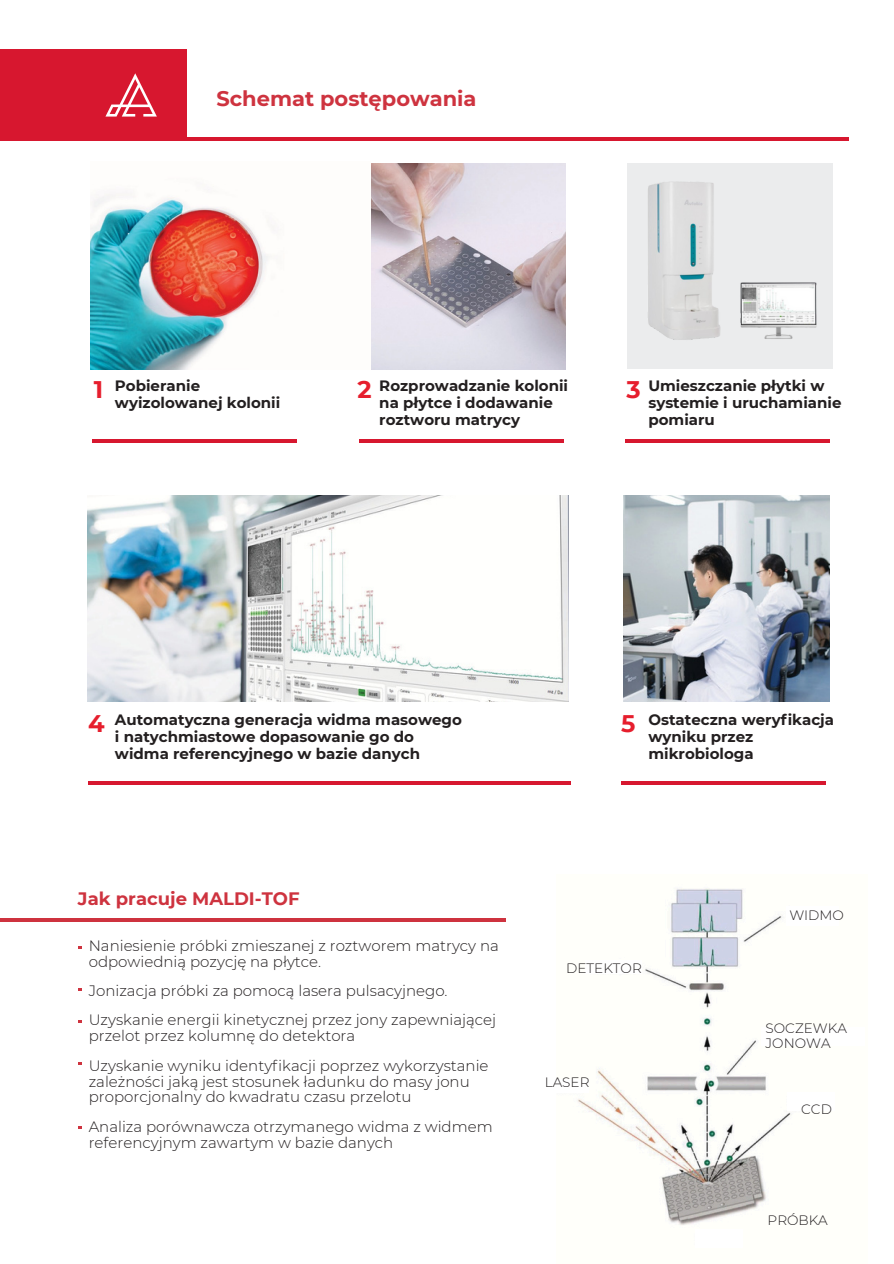
<style>
.page{position:relative;width:894px;height:1264px;background:#fff}
.page>*{position:absolute;margin:0;border:0;box-sizing:border-box;transform-origin:0 0}
.t1{font:700 24px "Montserrat";color:#e61e2d}
.t2{font:700 21px "Montserrat";color:#ce333f}
.t3{font:700 18px "Montserrat";color:#ce333f}
.t4{font:300 15px/15.8px "Montserrat";color:#231f20}
.t5{font:700 15px/16.8px "Montserrat";color:#231f20}
.t6{font:300 13.65px/15.8px "Montserrat";color:#231f20}
</style>
<div class="page">
<hr style="left:0;top:918px;width:505px;height:3px;background:#ce333f">
<hr style="left:92px;top:439px;width:204px;height:3px;background:#d7172f">
<img style="left:371px;top:164px;width:194px;height:206px">
<div style="left:627px;top:163px;width:206px;height:206px;background:#ebeced"></div>
<img style="left:88px;top:495px;width:480px;height:206px">
<img style="left:623px;top:495px;width:206px;height:206px">
<hr style="left:88px;top:781px;width:482px;height:3px;background:#d7172f">
<hr style="left:359px;top:439px;width:204px;height:3px;background:#d7172f">
<hr style="left:621px;top:781px;width:204px;height:3px;background:#d7172f">
<hr style="left:625px;top:439px;width:204px;height:3px;background:#d7172f">
<img style="left:91px;top:194px;width:183px;height:175px">
<img style="left:577px;top:888px;width:215px;height:337px">
<div style="left:549px;top:1079px;width:40px;height:13px;background:#fff"></div>
<div style="left:584px;top:959px;width:57px;height:14px;background:#fff"></div>
<div style="left:761px;top:1027px;width:103px;height:18px;background:#fff"></div>
<div style="left:786px;top:906px;width:52px;height:20px;background:#fff"></div>
<div style="left:787px;top:1092px;width:48px;height:18px;background:#fff"></div>
<img style="left:648px;top:181px;width:169px;height:159px">
<div style="left:0;top:50px;width:186px;height:90px;background:#d7172f"></div>
<hr style="left:102px;top:137px;width:746px;height:3px;background:#d7172f">
<svg style="left:105px;top:73px;width:52px;height:44px"></svg>
<h3 class="t2" style="left:216px;top:85px;width:261px">Schemat postępowania</h3>
<h4 class="t5" style="left:115px;top:378px;width:167px">Pobieranie wyizolowanej kolonii</h4>
<h4 class="t1" style="left:94px;top:375px;width:11px">1</h4>
<h2 class="t1" style="left:357px;top:375px;width:16px">2</h2>
<p class="t5" style="left:379px;top:378px;width:190px">Rozprowadzanie kolonii na płytce i dodawanie roztworu matrycy</p>
<p class="t1" style="left:626px;top:375px;width:16px">3</p>
<p class="t5" style="left:648px;top:378px;width:194px">Umieszczanie płytki w systemie i uruchamianie pomiaru</p>
<p class="t1" style="left:88px;top:708px;width:18px">4</p>
<p class="t5" style="left:115px;top:711px;width:348px">Automatyczna generacja widma masowego i natychmiastowe dopasowanie go do widma referencyjnego w bazie danych</p>
<p class="t3" style="left:78px;top:888px;width:223px">Jak pracuje MALDI-TOF</p>
<p class="t1" style="left:620px;top:708px;width:16px">5</p>
<h4 class="t5" style="left:648px;top:711px;width:187px">Ostateczna weryfikacja wyniku przez mikrobiologa</h4>
<h3 class="t6" style="left:789px;top:907px;width:56px">WIDMO</h3>
<h4 class="t4" style="left:89px;top:938px;width:411px">Naniesienie próbki zmieszanej z roztworem matrycy na odpowiednią pozycję na płytce.</h4>
<p class="t4" style="left:89px;top:982px;width:360px">Jonizacja próbki za pomocą lasera pulsacyjnego.</p>
<h3 class="t4" style="left:89px;top:1012px;width:409px">Uzyskanie energii kinetycznej przez jony zapewniającej przelot przez kolumnę do detektora</h3>
<h4 class="t4" style="left:89px;top:1057px;width:401px">Uzyskanie wyniku identyfikacji poprzez wykorzystanie zależności jaką jest stosunek ładunku do masy jonu proporcjonalny do kwadratu czasu przelotu</h4>
<p class="t4" style="left:89px;top:1118px;width:405px">Analiza porównawcza otrzymanego widma z widmem referencyjnym zawartym w bazie danych</p>
<p class="t6" style="left:566px;top:960px;width:77px">DETEKTOR</p>
<p class="t6" style="left:544px;top:1074px;width:46px">LASER</p>
<h3 class="t6" style="left:765px;top:1019px;width:83px">SOCZEWKA<br>JONOWA</h3>
<h3 class="t6" style="left:801px;top:1101px;width:32px">CCD</h3>
<p class="t6" style="left:767px;top:1211px;width:62px">PRÓBKA</p>
</div>
